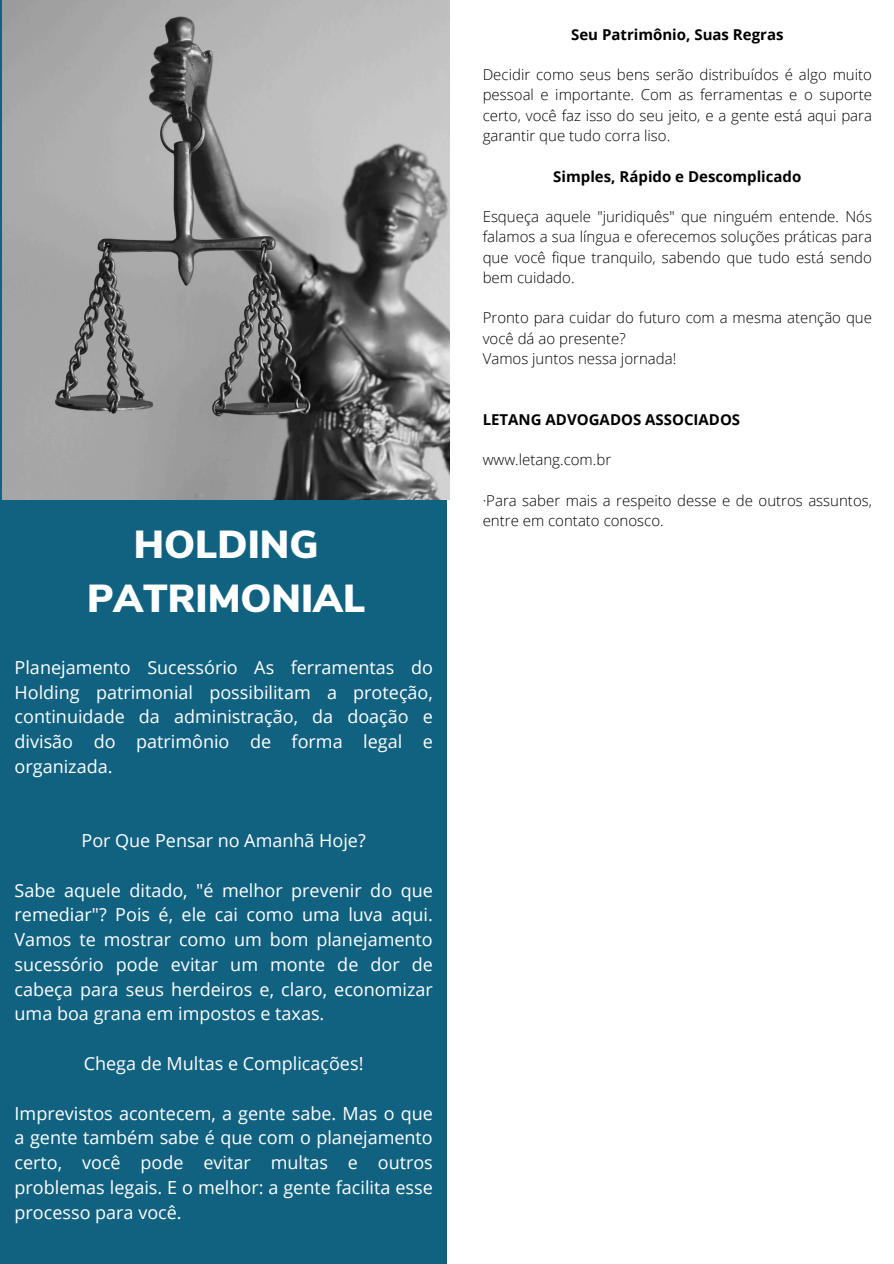
<style>
.page{position:relative;width:894px;height:1264px;background:#fff}
.page>*{position:absolute;margin:0;border:0;box-sizing:border-box;transform-origin:0 0}
.t1{font:900 39px/54px "Nunito Sans";color:#fff;text-align:center}
.t2{font:18px/24.8px "Open Sans";color:#fff;text-align:justify}
.t3{font:300 15px/20.2px "Open Sans";color:#000;text-align:justify}
.t4{font:700 15px "Open Sans";color:#000}
</style>
<div class="page">
<div style="left:0;top:0;width:446px;height:1263px;background:#116281"></div>
<img style="left:3px;top:0;width:446px;height:500px">
<h1 class="t1" style="left:87px;top:518px;width:279px">HOLDING<br>PATRIMONIAL</h1>
<h2 class="t2" style="left:15px;top:654px;width:419px">Planejamento Sucessório As ferramentas do Holding patrimonial possibilitam a proteção, continuidade da administração, da doação e divisão do patrimônio de forma legal e organizada.</h2>
<h2 class="t2" style="left:81px;top:827px;width:286px">Por Que Pensar no Amanhã Hoje?</h2>
<h2 class="t2" style="left:15px;top:877px;width:419px">Sabe aquele ditado, "é melhor prevenir do que remediar"? Pois é, ele cai como uma luva aqui.<br>Vamos te mostrar como um bom planejamento sucessório pode evitar um monte de dor de cabeça para seus herdeiros e, claro, economizar uma boa grana em impostos e taxas.</h2>
<h2 class="t2" style="left:84px;top:1050px;width:281px">Chega de Multas e Complicações!</h2>
<h2 class="t2" style="left:15px;top:1100px;width:419px">Imprevistos acontecem, a gente sabe. Mas o que a gente também sabe é que com o planejamento certo, você pode evitar multas e outros problemas legais. E o melhor: a gente facilita esse processo para você.</h2>
<p class="t4" style="left:571px;top:24px;width:214px">Seu Patrimônio, Suas Regras</p>
<h4 class="t3" style="left:482px;top:64px;width:390px">Decidir como seus bens serão distribuídos é algo muito pessoal e importante. Com as ferramentas e o suporte certo, você faz isso do seu jeito, e a gente está aqui para garantir que tudo corra liso.</h4>
<p class="t4" style="left:553px;top:165px;width:249px">Simples, Rápido e Descomplicado</p>
<p class="t3" style="left:482px;top:206px;width:390px">Esqueça aquele "juridiquês" que ninguém entende. Nós falamos a sua língua e oferecemos soluções práticas para que você fique tranquilo, sabendo que tudo está sendo bem cuidado.</p>
<p class="t3" style="left:482px;top:307px;width:390px">Pronto para cuidar do futuro com a mesma atenção que você dá ao presente?</p>
<p class="t3" style="left:482px;top:348px;width:195px">Vamos juntos nessa jornada!</p>
<p class="t4" style="left:482px;top:408px;width:259px">LETANG ADVOGADOS ASSOCIADOS</p>
<h3 class="t3" style="left:482px;top:449px;width:130px">www.letang.com.br</h3>
<p class="t3" style="left:482px;top:489px;width:390px">·Para saber mais a respeito desse e de outros assuntos, entre em contato conosco.</p>
</div>
